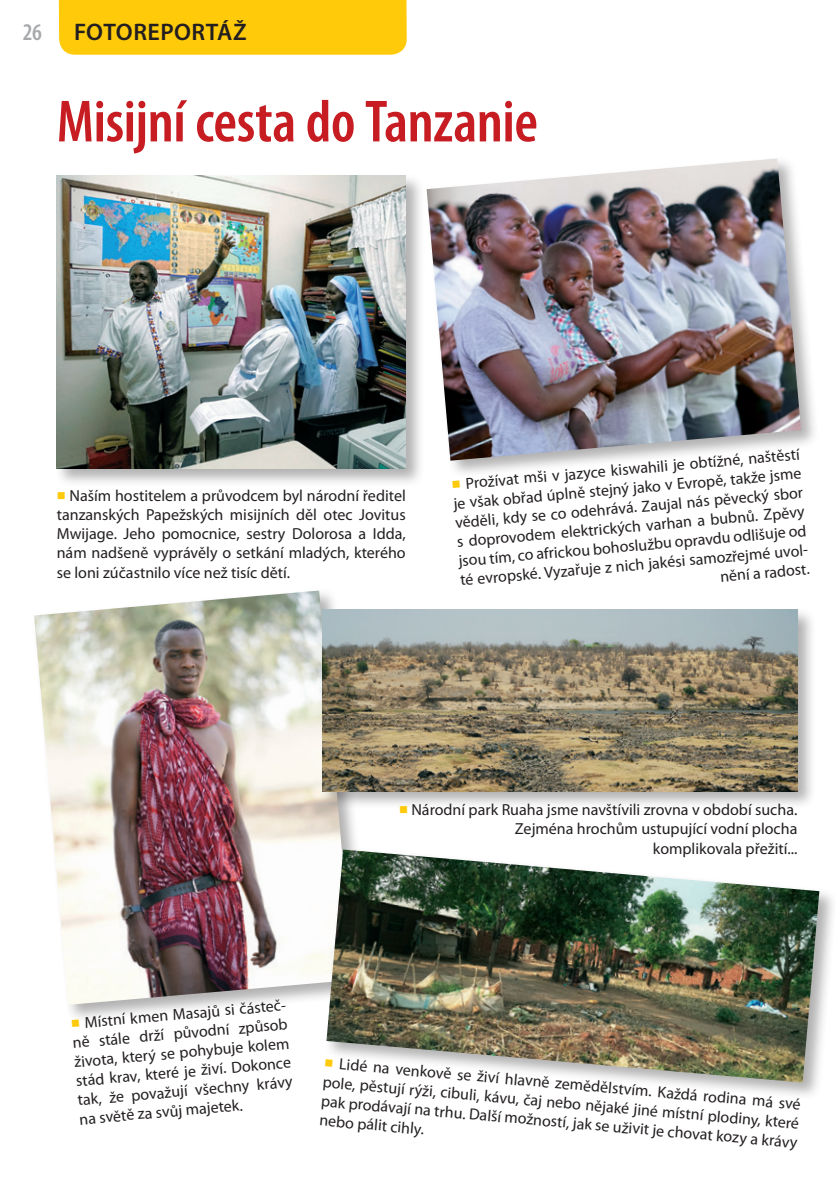
<style>
.page{position:relative;width:840px;height:1191px;background:#fff}
.page>*{position:absolute;margin:0;border:0;box-sizing:border-box;transform-origin:0 0}
.t1{font:600 condensed 60px "Myriad Pro";letter-spacing:-.005em;color:#c61c22}
.t2{font:600 24px "Myriad Pro";letter-spacing:.025em;color:#231f20}
.t3{font:600 condensed 24px "Myriad Pro";color:#a8a9ad}
.t4{font:16px/19.2px "Myriad Pro";color:#231f20;text-align:justify}
.s1{color:#feca0a}
</style>
<div class="page">
<div style="left:54px;top:173px;width:371px;height:314px;background:#231f20;opacity:.35"></div>
<div style="left:424px;top:156px;width:394px;height:323px;background:#231f20;opacity:.35"></div>
<img style="left:426px;top:158px;width:374px;height:303px">
<div style="left:32px;top:588px;width:339px;height:435px;background:#231f20;opacity:.35"></div>
<img style="left:34px;top:590px;width:319px;height:414px">
<div style="left:319px;top:607px;width:496px;height:203px;background:#231f20;opacity:.35"></div>
<img style="left:322px;top:610px;width:475px;height:181px">
<div style="left:324px;top:847px;width:512px;height:253px;background:#231f20;opacity:.35"></div>
<img style="left:326px;top:849px;width:492px;height:233px">
<img style="left:56px;top:0;width:353px;height:707px">
<h2 class="t3" style="left:23px;top:19px;width:21px">26</h2>
<h2 class="t2" style="left:74px;top:19px;width:171px">FOTOREPORTÁŽ</h2>
<h1 class="t1" style="left:57px;top:89px;width:482px">Misijní cesta do Tanzanie</h1>
<p class="t4" style="left:57px;top:486px;width:350px"><span class="s1">■</span> Naším hostitelem a průvodcem byl národní ředitel tanzanských Papežských misijních děl otec Jovitus Mwijage. Jeho pomocnice, sestry Dolorosa a Idda, nám nadšeně vyprávěly o setkání mladých, kterého se loni zúčastnilo více než tisíc dětí.</p>
<p class="t4" style="left:451px;top:475px;width:353px;text-align:right;rotate:-5deg"><span class="s1">■</span> Prožívat mši v jazyce kiswahili je obtížné, naštěstí je však obřad úplně stejný jako v E vropě, takže jsme věděli, kdy se co odehrává. Zaujalnás pěvecký sbor s doprovodem elektrických varhan a bubnů. Zpěvy jsou tím, co africkou bohoslužbu opravdu odlišuje od té evropské. Vyzařuje z nich jakési samozřejmé uvol&shy;nění aradost.</p>
<p class="t4" style="left:399px;top:800px;width:399px;text-align:right"><span class="s1">■</span> Národní park Ruaha jsme navštívili zrovna v období sucha.<br>Zejména hrochům ustupující vodní plocha<br>komplikovala přežití...</p>
<p class="t4" style="left:70px;top:1014px;width:220px;text-align:left;rotate:-5deg"><span class="s1">■</span> Místní kmen Masajů si částeč&shy;ně stále drží původní způsob života, který se pohybuje kolem stád krav, které je živí. Dokonce tak, že považují všechny krávy na světě za svůj majetek.</p>
<p class="t4" style="left:325px;top:1053px;width:479px;rotate:5deg"><span class="s1">■</span> Lidé na venkově se živí hlavně zemědělstvím. Každá rodina má své pole, pěstují rýži, cibuli, kávu, čaj nebo nějaké jiné místní plodiny, které pak prodávají na trhu. Další možností, jak se uživit je chovat kozy a krávy nebo pálit cihly.</p>
</div>
